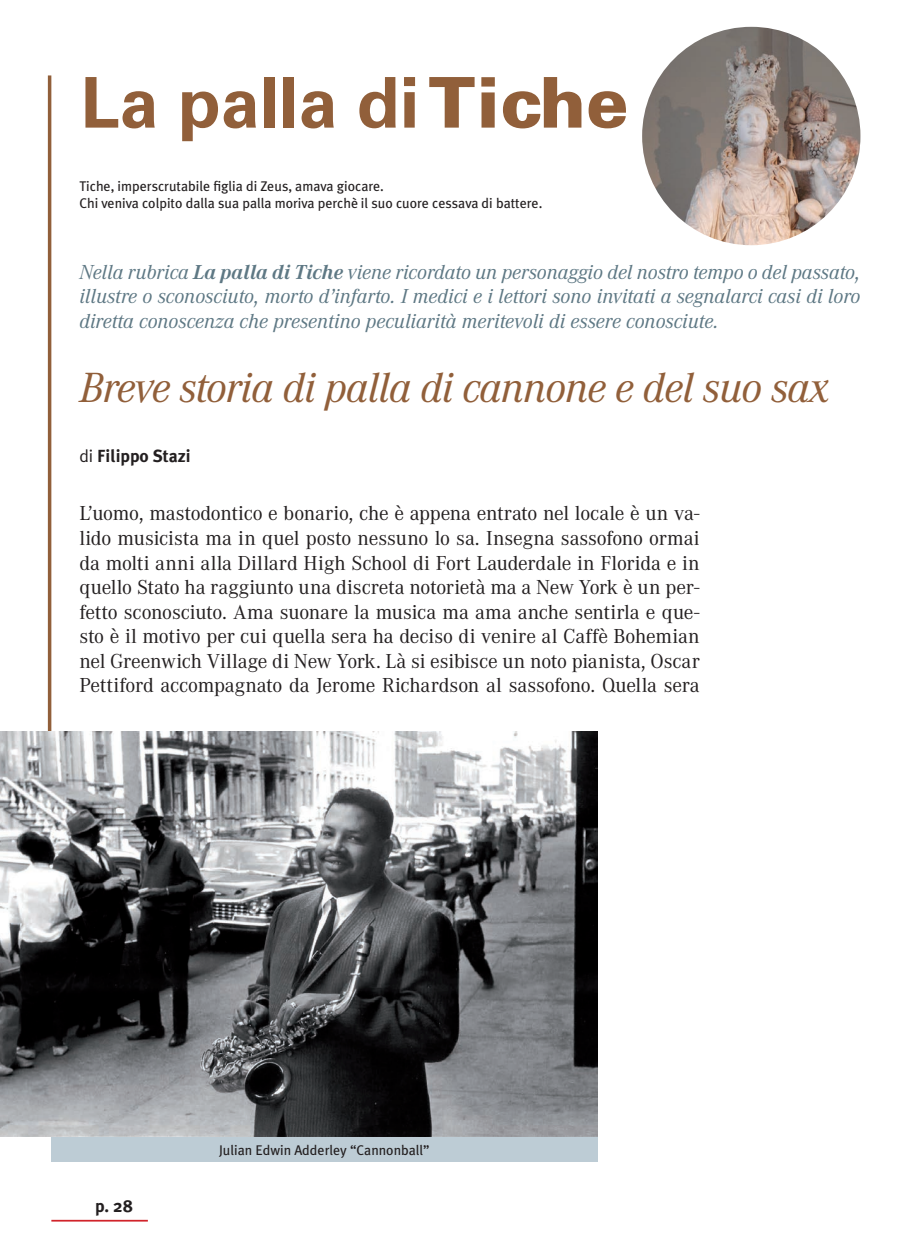
<style>
.page{position:relative;width:923px;height:1251px;background:#fff}
.page>*{position:absolute;margin:0;border:0;box-sizing:border-box;transform-origin:0 0}
.t1{font:700 70px "Univers";color:#915f3a}
.t2{font:italic 43.75px "Corporate A";letter-spacing:-.02em;color:#915f3a}
.t3{font:21px/24.5px "Corporate A";letter-spacing:-.01em;color:#231f20;text-align:justify}
.t4{font:italic 21px/24.5px "Corporate A";color:#5e7884;text-align:justify}
.t5{font:700 17.5px "Meta Plus";color:#231f20}
.t6{font:14px/16.8px "Meta Plus";color:#231f20}
.s1{font-weight:900}
.s2{font-weight:700}
.s3{font-family:"Meta Plus Normal";font-weight:400}
</style>
<div class="page">
<img style="left:642px;top:27px;width:218px;height:218px;border-radius:109px">
<hr style="left:51px;top:1219px;width:97px;height:2px;background:#d1232a">
<hr style="left:48px;top:75px;width:3px;height:1061px;background:#915f3a">
<img style="left:0;top:731px;width:597px;height:405px">
<div style="left:51px;top:1136px;width:546px;height:25px;background:#bdccd5"></div>
<h1 class="t1" style="left:81px;top:62px;width:549px">La palla di <span class="s1">Tiche</span></h1>
<p class="t6" style="left:79px;top:177px;width:464px">Tiche, imperscrutabile figlia di Zeus, amava giocare.<br>Chi veniva colpito dalla sua palla moriva perchè il suo cuore cessava di battere.</p>
<p class="t4" style="left:79px;top:260px;width:782px">Nella rubrica <span class="s2">La palla di Tiche</span> viene ricordato un personaggio del nostro tempo o del passato, illustre o sconosciuto, morto d’infarto. I medici e i lettori sono invitati a segnalarci casi di loro diretta conoscenza che presentino peculiarità meritevoli di essere conosciute.</p>
<h2 class="t2" style="left:79px;top:362px;width:751px">Breve storia di palla di cannone e del suo sax</h2>
<p class="t5" style="left:79px;top:446px;width:113px"><span class="s3">di</span> Filippo Stazi</p>
<p class="t3" style="left:79px;top:501px;width:622px">L’uomo, mastodontico e bonario, che è appena entrato nel locale è un va&shy;lido musicista ma in quel posto nessuno lo sa. Insegna sassofono ormai da molti anni alla Dillard High School di Fort Lauderdale in Florida e in quello Stato ha raggiunto una discreta notorietà ma a New York è un per&shy;fetto sconosciuto. Ama suonare la musica ma ama anche sentirla e que&shy;sto è il motivo per cui quella sera ha deciso di venire al Caffè Bohemian nel Greenwich Village di New York. Là si esibisce un noto pianista, Oscar Pettiford accompagnato da Jerome Richardson al sassofono. Quella sera</p>
<p class="t5" style="left:95px;top:1195px;width:40px">p. 28</p>
<p class="t6" style="left:219px;top:1141px;width:212px">Julian Edwin Adderley “Cannonball”</p>
</div>
